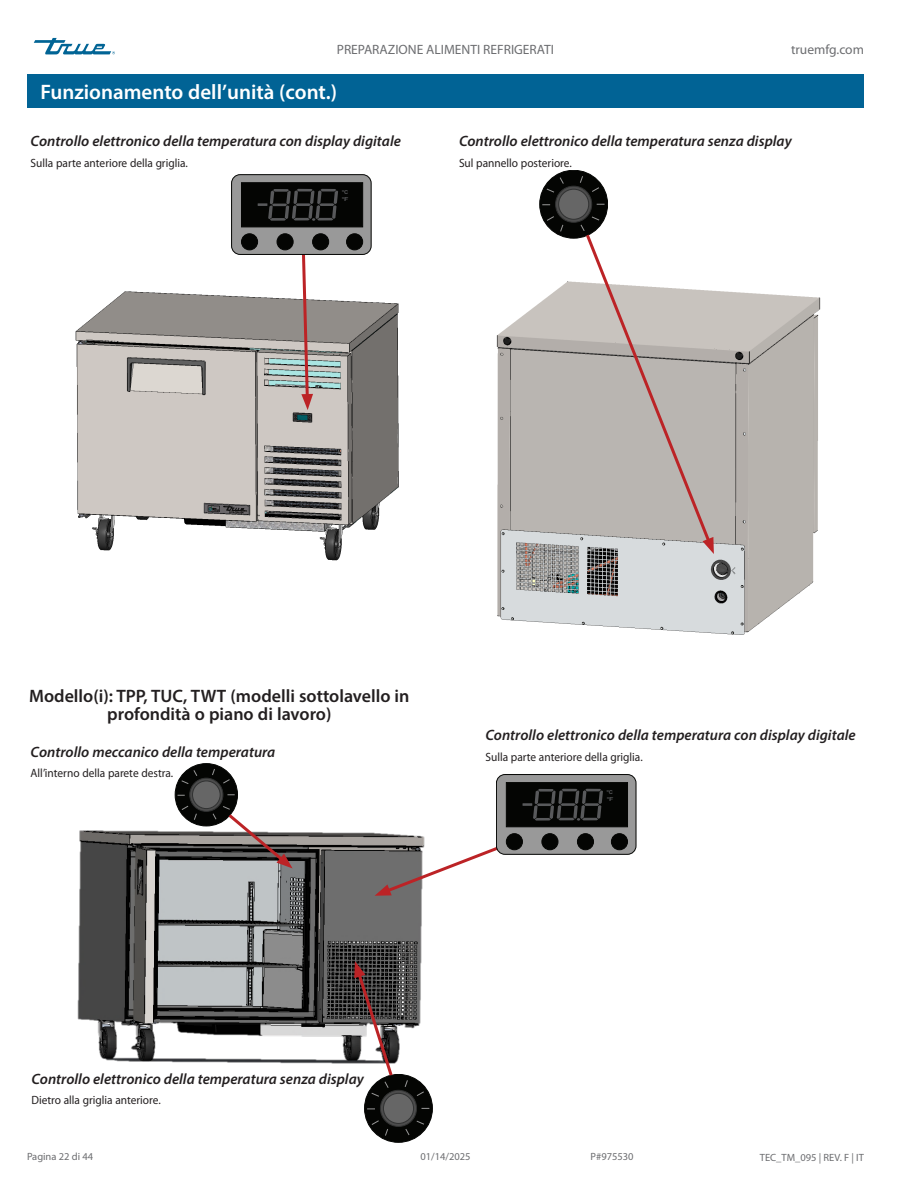
<style>
.page{position:relative;width:918px;height:1188px;background:#fff}
.page>*{position:absolute;margin:0;border:0;box-sizing:border-box;transform-origin:0 0}
.Title_bar_Page_header{font:600 21px "Myriad Pro";color:#fff}
.Subhead_H3{font:600 18px/18px "Myriad Pro";color:#231f20;text-align:center}
.Subhead_H3-2{font:italic 600 15px "Myriad Pro";color:#231f20}
.t1{font:13.5px "Myriad Pro";color:#6c6d70}
.Caption_FIG_Regular{font:12px "Myriad Pro";color:#231f20;scale:.95 1}
.t2{font:10.5px "Myriad Pro";color:#6c6d70}
.t3{font:700 5.4px/7.1px "Arial Narrow";color:#58595b;scale:1.32 1}
.s1{font-family:"Arial"}
</style>
<div class="page">
<svg style="left:34px;top:38px;width:81px;height:16px"></svg>
<div style="left:27px;top:74px;width:837px;height:34px;background:#016395"></div>
<img style="left:77px;top:811px;width:345px;height:253px">
<div style="left:365px;top:1074px;width:67px;height:68px;background:#040503;border-radius:50%"></div>
<div style="left:364px;top:1074px;width:69px;height:69px;border:1px solid #040503;border-radius:50%"></div>
<svg style="left:380px;top:1090px;width:37px;height:36px"></svg>
<div style="left:380px;top:1090px;width:37px;height:37px;border:1px solid #313232;border-radius:50%"></div>
<div style="left:383px;top:1093px;width:31px;height:30px;background:#666;border-radius:50%"></div>
<div style="left:383px;top:1093px;width:31px;height:31px;border:1px solid #313232;border-radius:50%"></div>
<svg style="left:417px;top:1091px;width:7px;height:5px"></svg>
<svg style="left:371px;top:1120px;width:8px;height:5px"></svg>
<svg style="left:405px;top:1080px;width:3px;height:7px"></svg>
<svg style="left:405px;top:1129px;width:5px;height:6px"></svg>
<svg style="left:416px;top:1120px;width:8px;height:5px"></svg>
<div style="left:540px;top:170px;width:68px;height:68px;background:#040503;border-radius:50%"></div>
<div style="left:540px;top:170px;width:68px;height:68px;border:1px solid #040503;border-radius:50%"></div>
<svg style="left:556px;top:186px;width:36px;height:36px"></svg>
<div style="left:555px;top:186px;width:37px;height:37px;border:1px solid #313232;border-radius:50%"></div>
<div style="left:559px;top:189px;width:30px;height:30px;background:#666;border-radius:50%"></div>
<div style="left:558px;top:189px;width:31px;height:30px;border:1px solid #313232;border-radius:50%"></div>
<svg style="left:592px;top:187px;width:7px;height:5px"></svg>
<svg style="left:547px;top:216px;width:7px;height:5px"></svg>
<svg style="left:580px;top:176px;width:3px;height:7px"></svg>
<svg style="left:560px;top:224px;width:4px;height:8px"></svg>
<svg style="left:546px;top:177px;width:18px;height:16px"></svg>
<div style="left:175px;top:764px;width:63px;height:62px;background:#040503;border-radius:50%"></div>
<div style="left:175px;top:763px;width:63px;height:63px;border:1px solid #040503;border-radius:50%"></div>
<svg style="left:190px;top:778px;width:33px;height:33px"></svg>
<div style="left:190px;top:778px;width:33px;height:34px;border:1px solid #313232;border-radius:50%"></div>
<div style="left:193px;top:781px;width:27px;height:28px;background:#666;border-radius:50%"></div>
<div style="left:192px;top:781px;width:28px;height:28px;border:1px solid #313232;border-radius:50%"></div>
<svg style="left:223px;top:779px;width:7px;height:5px"></svg>
<svg style="left:212px;top:769px;width:3px;height:6px"></svg>
<svg style="left:181px;top:806px;width:16px;height:14px"></svg>
<svg style="left:212px;top:813px;width:5px;height:7px"></svg>
<svg style="left:181px;top:770px;width:16px;height:14px"></svg>
<svg style="left:354px;top:961px;width:41px;height:136px"></svg>
<svg style="left:223px;top:806px;width:70px;height:62px"></svg>
<img style="left:75px;top:249px;width:324px;height:312px">
<svg style="left:300px;top:255px;width:13px;height:155px"></svg>
<img style="left:496px;top:281px;width:325px;height:354px">
<svg style="left:580px;top:216px;width:134px;height:338px"></svg>
<div style="left:496px;top:775px;width:140px;height:79px;background:#999;border-radius:9px"></div>
<div style="left:496px;top:774px;width:140px;height:81px;border:1px solid #040503;border-radius:9px"></div>
<div style="left:506px;top:782px;width:122px;height:45px;background:#040503"></div>
<svg style="left:375px;top:789px;width:254px;height:107px"></svg>
<div style="left:232px;top:175px;width:139px;height:79px;background:#999;border-radius:9px"></div>
<div style="left:231px;top:174px;width:140px;height:81px;border:1px solid #040503;border-radius:9px"></div>
<div style="left:241px;top:183px;width:122px;height:44px;background:#040503"></div>
<div style="left:241px;top:234px;width:17px;height:16px;background:#040503;border-radius:50%"></div>
<div style="left:241px;top:234px;width:17px;height:16px;border:1px solid #040503;border-radius:50%"></div>
<div style="left:277px;top:234px;width:16px;height:16px;background:#040503;border-radius:50%"></div>
<div style="left:277px;top:234px;width:16px;height:16px;border:1px solid #040503;border-radius:50%"></div>
<div style="left:313px;top:234px;width:16px;height:16px;background:#040503;border-radius:50%"></div>
<div style="left:312px;top:234px;width:17px;height:16px;border:1px solid #040503;border-radius:50%"></div>
<div style="left:347px;top:234px;width:16px;height:16px;background:#040503;border-radius:50%"></div>
<div style="left:346px;top:234px;width:17px;height:16px;border:1px solid #040503;border-radius:50%"></div>
<svg style="left:258px;top:189px;width:80px;height:32px"></svg>
<p class="t1" style="left:337px;top:42px;width:219px">PREPARAZIONE ALIMENTI REFRIGERATI</p>
<p class="t1" style="left:791px;top:42px;width:74px">truemfg.com</p>
<p class="Title_bar_Page_header" style="left:41px;top:79px;width:298px">Funzionamento dell’unità (cont.)</p>
<p class="Subhead_H3-2" style="left:31px;top:132px;width:372px">Controllo elettronico della temperatura con display digitale</p>
<p class="Caption_FIG_Regular" style="left:31px;top:155px;width:167px">Sulla parte anteriore della griglia.</p>
<p class="t3" style="left:342px;top:189px;width:7px">°C °<span class="s1">F</span></p>
<p class="Subhead_H3-2" style="left:459px;top:132px;width:334px">Controllo elettronico della temperatura senza display</p>
<p class="Caption_FIG_Regular" style="left:459px;top:155px;width:120px">Sul pannello posteriore.</p>
<p class="Subhead_H3" style="left:29px;top:686px;width:382px">Modello(i): TPP, TUC, TWT (modelli sottolavello in profondità o piano di lavoro)</p>
<p class="Subhead_H3-2" style="left:31px;top:742px;width:246px">Controllo meccanico della temperatura</p>
<p class="Caption_FIG_Regular" style="left:31px;top:766px;width:152px">All’interno della parete destra.</p>
<p class="Subhead_H3-2" style="left:485px;top:726px;width:372px">Controllo elettronico della temperatura con display digitale</p>
<p class="Caption_FIG_Regular" style="left:485px;top:749px;width:167px">Sulla parte anteriore della griglia.</p>
<p class="t3" style="left:607px;top:789px;width:7px">°C °<span class="s1">F</span></p>
<p class="Subhead_H3-2" style="left:31px;top:1069px;width:334px">Controllo elettronico della temperatura senza display</p>
<p class="Caption_FIG_Regular" style="left:31px;top:1092px;width:138px">Dietro alla griglia anteriore.</p>
<p class="t2" style="left:27px;top:1150px;width:68px">Pagina 22 di 44</p>
<p class="t2" style="left:420px;top:1150px;width:52px">01/14/2025</p>
<p class="t2" style="left:591px;top:1150px;width:45px">P#975530</p>
<p class="t2" style="left:760px;top:1151px;width:106px">TEC_TM_095 | REV. F | IT</p>
</div>
